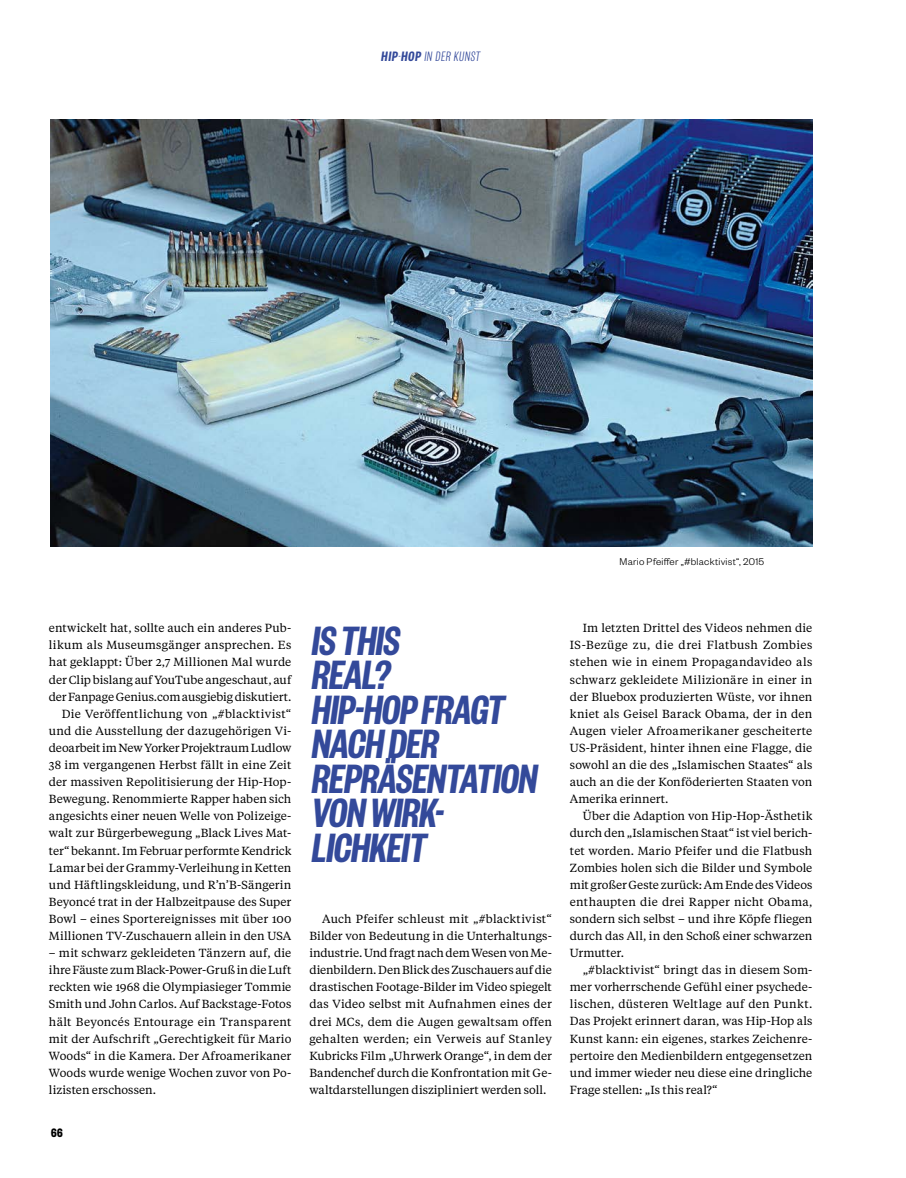
<style>
.page{position:relative;width:906px;height:1178px;background:#fff}
.page>*{position:absolute;margin:0;border:0;box-sizing:border-box;transform-origin:0 0}
.t1{font:600 45px/34.5px "Founders Grotesk X Cond";color:#33499a}
.t2{font:300 15px "Founders Grotesk X Cond";color:#33499a}
.t3{font:700 13.5px "Founders Grotesk X Cond";color:#000}
.t4{font:11.7px/17.1px "Tiempos Text";letter-spacing:.005em;color:#000;text-align:justify}
.t5{font:300 10.8px "Founders Grotesk";letter-spacing:.025em;color:#000}
.s1{font-weight:600}
</style>
<div class="page">
<img style="left:51px;top:119px;width:761px;height:428px">
<p class="t2" style="left:381px;top:48px;width:102px"><span class="s1">HIP</span>-<span class="s1">HOP</span> IN DER KUNST</p>
<p class="t5" style="left:619px;top:555px;width:146px">Mario Pfeiffer „#blacktivist“, 2015</p>
<p class="t4" style="left:49px;top:619px;width:244px;text-align:right">entwickelt hat, sollte auch ein anderes Pub&shy;likum als Museumsgänger ansprechen. Es hat geklappt: Über 2,7 Millionen Mal wurde der Clip bislang auf YouTube angeschaut, auf der Fanpage Genius.com ausgiebig diskutiert.<br>Die Veröffentlichung von „#blacktivist“ und die Ausstellung der dazugehörigen Vi&shy;deoarbeit im New Yorker Projektraum Ludlow 38 im vergangenen Herbst fällt in eine Zeit der massiven Repolitisierung der Hip-Hop-Bewegung. Renommierte Rapper haben sich angesichts einer neuen Welle von Polizeige&shy;walt zur Bürgerbewegung „Black Lives Mat&shy;ter“ bekannt. Im Februar performte Kendrick Lamar bei der Grammy-Verleihung in Ketten und Häftlingskleidung, und R’n’B-Sängerin Beyoncé trat in der Halbzeitpause des Super Bowl – eines Sportereignisses mit über 100<br>Millionen TV-Zuschauern allein in den USA</p>
<p class="t4" style="left:49px;top:944px;width:244px">– mit schwarz gekleideten Tänzern auf, die ihre Fäuste zum Black-Power-Gruß in die Luft reckten wie 1968 die Olympiasieger Tommie Smith und John Carlos. Auf Backstage-Fotos hält Beyoncés Entourage ein Transparent mit der Aufschrift „Gerechtigkeit für Mario Woods“ in die Kamera. Der Afroamerikaner Woods wurde wenige Wochen zuvor von Po&shy;lizisten erschossen.</p>
<p class="t3" style="left:51px;top:1124px;width:13px">66</p>
<h1 class="t1" style="left:310px;top:621px;width:234px">IS THIS<br>REAL?<br>HIP-HOP FRAGT<br>NACH DER<br>REPRÄSENTATION<br>VON WIRK-<br>LICHKEIT</h1>
<p class="t4" style="left:309px;top:910px;width:244px;text-indent:13px">Auch Pfeifer schleust mit „#blacktivist“ Bilder von Bedeutung in die Unterhaltungs&shy;industrie. Und fragt nach dem Wesen von Me&shy;dienbildern. Den Blick des Zuschauers auf die drastischen Footage-Bilder im Video spiegelt das Video selbst mit Aufnahmen eines der drei MCs, dem die Augen gewaltsam offen gehalten werden; ein Verweis auf Stanley Kubricks Film „Uhrwerk Orange“, in dem der Bandenchef durch die Konfrontation mit Ge&shy;waltdarstellungen diszipliniert werden soll.</p>
<p class="t4" style="left:570px;top:619px;width:244px;text-indent:13px">Im letzten Drittel des Videos nehmen die IS-Bezüge zu, die drei Flatbush Zombies stehen wie in einem Propagandavideo als schwarz gekleidete Milizionäre in einer in der Bluebox produzierten Wüste, vor ihnen kniet als Geisel Barack Obama, der in den Augen vieler Afroamerikaner gescheiterte US-Präsident, hinter ihnen eine Flagge, die sowohl an die des „Islamischen Staates“ als auch an die der Konföderierten Staaten von Amerika erinnert.</p>
<p class="t4" style="left:570px;top:807px;width:244px;text-indent:13px">Über die Adaption von Hip-Hop-Ästhetik durch den „Islamischen Staat“ ist viel berich&shy;tet worden. Mario Pfeifer und die Flatbush Zombies holen sich die Bilder und Symbole mit großer Geste zurück: Am Ende des Videos enthaupten die drei Rapper nicht Obama, sondern sich selbst – und ihre Köpfe fliegen durch das All, in den Schoß einer schwarzen Urmutter.</p>
<p class="t4" style="left:570px;top:961px;width:244px;text-indent:13px">„#blacktivist“ bringt das in diesem Som&shy;mer vorherrschende Gefühl einer psychede&shy;lischen, düsteren Weltlage auf den Punkt.<br>Das Projekt erinnert daran, was Hip-Hop als Kunst kann: ein eigenes, starkes Zeichenre&shy;pertoire den Medienbildern entgegensetzen und immer wieder neu diese eine dringliche Frage stellen: „Is this real?“</p>
</div>
